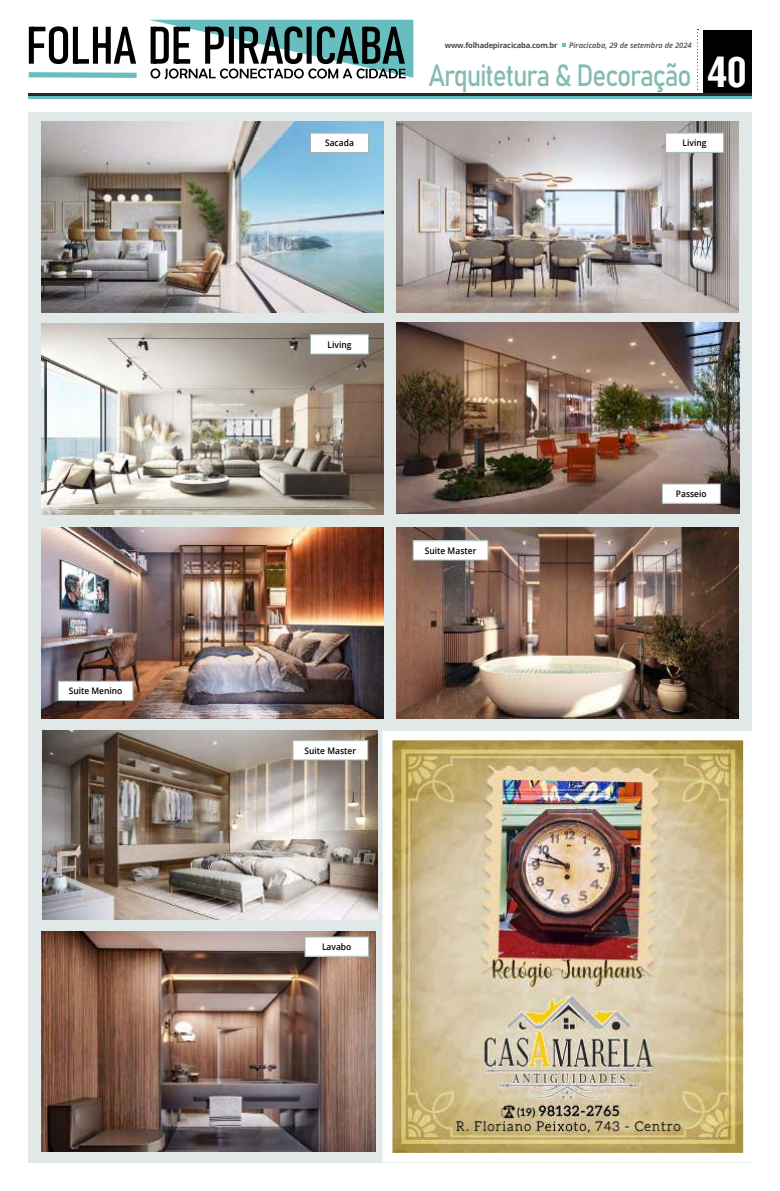
<style>
.page{position:relative;width:780px;height:1191px;background:#fff}
.page>*{position:absolute;margin:0;border:0;box-sizing:border-box;transform-origin:0 0}
.t1{font:30.3px "Bahnschrift";letter-spacing:-.045em;color:#85bbb3;scale:.86 1}
.t2{font:600 9px "Open Sans";color:#000;scale:.94 1}
.t3{font:italic 600 7.6px "Open Sans";color:#4a4948}
.t4{font:700 7.6px "Open Sans";letter-spacing:-.025em;color:#4a4948}
.s1{font-family:"Arena Condensed";font-weight:700;font-size:40.6px;color:#fff}
</style>
<div class="page">
<div style="left:28px;top:112px;width:723px;height:1050px;background:#e1e9e8"></div>
<div style="left:703px;top:31px;width:48px;height:64px;background:#000"></div>
<hr style="left:28px;top:97px;width:723px;height:2px;background:#67bec0">
<hr style="left:28px;top:93px;width:723px;height:3px;background:#2c2824">
<svg style="left:697px;top:29px;width:1px;height:61px"></svg>
<svg style="left:562px;top:44px;width:4px;height:3px"></svg>
<svg style="left:28px;top:20px;width:385px;height:59px"></svg>
<img style="left:393px;top:742px;width:348px;height:409px">
<div style="left:382px;top:731px;width:370px;height:431px;border:10px solid #fff"></div>
<img style="left:41px;top:122px;width:342px;height:191px">
<img style="left:396px;top:122px;width:342px;height:191px">
<img style="left:41px;top:323px;width:342px;height:191px">
<img style="left:396px;top:322px;width:343px;height:191px">
<img style="left:41px;top:527px;width:342px;height:191px">
<img style="left:396px;top:527px;width:342px;height:191px">
<img style="left:41px;top:931px;width:335px;height:221px">
<img style="left:43px;top:731px;width:334px;height:188px">
<div style="left:310px;top:133px;width:58px;height:19px;background:#fff"></div>
<div style="left:310px;top:133px;width:59px;height:20px;border:1px solid #a1b7b3"></div>
<div style="left:665px;top:133px;width:58px;height:19px;background:#fff"></div>
<div style="left:665px;top:133px;width:59px;height:20px;border:1px solid #a1b7b3"></div>
<div style="left:310px;top:335px;width:58px;height:19px;background:#fff"></div>
<div style="left:310px;top:334px;width:59px;height:20px;border:1px solid #a1b7b3"></div>
<div style="left:662px;top:484px;width:58px;height:19px;background:#fff"></div>
<div style="left:661px;top:483px;width:59px;height:21px;border:1px solid #a1b7b3"></div>
<div style="left:293px;top:740px;width:75px;height:20px;background:#fff"></div>
<div style="left:292px;top:740px;width:76px;height:20px;border:1px solid #a1b7b3"></div>
<div style="left:58px;top:681px;width:75px;height:19px;background:#fff"></div>
<div style="left:58px;top:680px;width:75px;height:21px;border:1px solid #a1b7b3"></div>
<div style="left:413px;top:541px;width:75px;height:19px;background:#fff"></div>
<div style="left:412px;top:540px;width:76px;height:20px;border:1px solid #a1b7b3"></div>
<div style="left:305px;top:937px;width:63px;height:19px;background:#fff"></div>
<div style="left:304px;top:936px;width:65px;height:20px;border:1px solid #a1b7b3"></div>
<p class="t2" style="left:69px;top:685px;width:59px">Suite Menino</p>
<p class="t4" style="left:444px;top:40px;width:114px">www.folhadepiracicaba.com.br</p>
<p class="t3" style="left:569px;top:40px;width:124px">Piracicaba, 29 de setembro de 2024</p>
<h1 class="t1" style="left:428px;top:52px;width:372px">Arquitetura &amp; Decoração <span class="s1">40</span></h1>
<p class="t2" style="left:325px;top:137px;width:32px">Sacada</p>
<p class="t2" style="left:682px;top:137px;width:27px">Living</p>
<p class="t2" style="left:327px;top:338px;width:27px">Living</p>
<p class="t2" style="left:425px;top:544px;width:56px">Suite Master</p>
<p class="t2" style="left:304px;top:744px;width:56px">Suite Master</p>
<p class="t2" style="left:322px;top:940px;width:33px">Lavabo</p>
<p class="t2" style="left:676px;top:487px;width:34px">Passeio</p>
</div>
